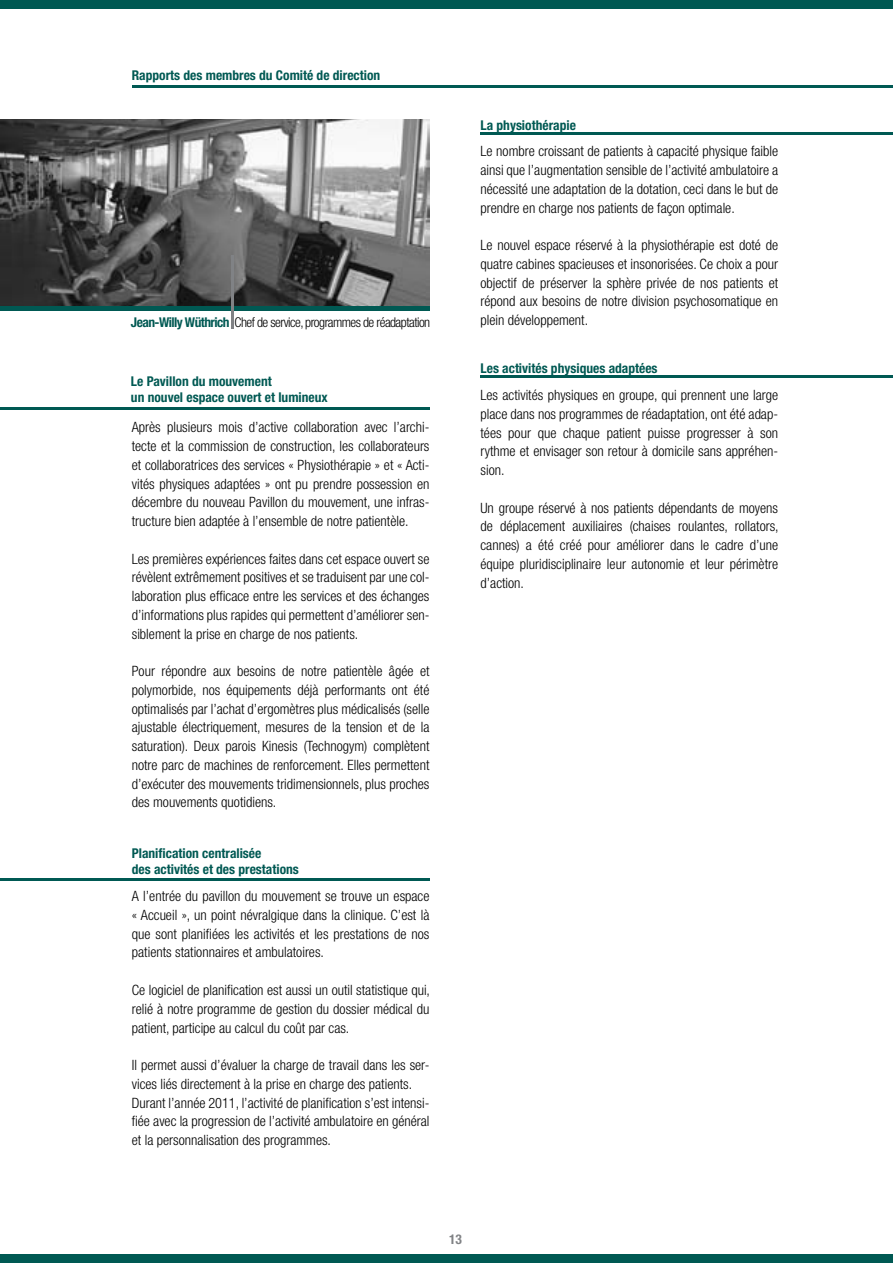
<style>
.page{position:relative;width:893px;height:1263px;background:#fff}
.page>*{position:absolute;margin:0;border:0;box-sizing:border-box;transform-origin:0 0}
.t1{font:300 condensed 14.25px/18.8px "Helvetica Neue LT";color:#000;text-align:justify}
.t2{font:700 condensed 13.5px/16.5px "Helvetica Neue LT";color:#005953}
.t3{font:300 condensed 13.5px "Helvetica Neue LT";letter-spacing:-.04em;color:#000}
.t4{font:700 condensed 13.5px "Helvetica Neue LT";color:#808285}
.s1{font-weight:700;color:#005953}
</style>
<div class="page">
<div style="left:0;top:1254px;width:893px;height:9px;background:#005953"></div>
<img style="left:0;top:119px;width:429px;height:187px">
<hr style="left:132px;top:85px;width:761px;height:2px;background:#005953">
<hr style="left:0;top:408px;width:429px;height:2px;background:#005953">
<hr style="left:0;top:306px;width:429px;height:4px;background:#005953">
<hr style="left:231px;top:255px;width:2px;height:73px;background:#808285">
<hr style="left:480px;top:132px;width:413px;height:2px;background:#005953">
<hr style="left:0;top:878px;width:429px;height:2px;background:#005953">
<div style="left:0;top:0;width:893px;height:9px;background:#005953"></div>
<hr style="left:480px;top:375px;width:413px;height:3px;background:#005953">
<p class="t2" style="left:132px;top:67px;width:250px">Rapports des membres du Comité de direction</p>
<p class="t3" style="left:131px;top:315px;width:301px"><span class="s1">Jean-Willy Wüthrich</span> Chef de service, programmes de réadaptation</p>
<p class="t2" style="left:131px;top:372px;width:198px">Le Pavillon du mouvement<br>un nouvel espace ouvert et lumineux</p>
<p class="t1" style="left:132px;top:418px;width:299px">Après plusieurs mois d’active collaboration avec l’archi&shy;tecte et la commission de construction, les collaborateurs et collaboratrices des services « Physiothérapie » et « Acti&shy;vités physiques adaptées » ont pu prendre possession en décembre du nouveau Pavillon du mouvement, une infras&shy;tructure bien adaptée à l’ensemble de notre patientèle.</p>
<p class="t1" style="left:132px;top:549px;width:299px">Les premières expériences faites dans cet espace ouvert se révèlent extrêmement positives et se traduisent par une col&shy;laboration plus efficace entre les services et des échanges d’informations plus rapides qui permettent d’améliorer sen&shy;siblement la prise en charge de nos patients.</p>
<p class="t1" style="left:132px;top:662px;width:299px">Pour répondre aux besoins de notre patientèle âgée et polymorbide, nos équipements déjà performants ont été optimalisés par l’achat d’ergomètres plus médicalisés (selle ajustable électriquement, mesures de la tension et de la saturation). Deux parois Kinesis (Technogym) complètent notre parc de machines de renforcement. Elles permettent d’exécuter des mouvements tridimensionnels, plus proches des mouvements quotidiens.</p>
<p class="t2" style="left:132px;top:844px;width:169px">Planification centralisée<br>des activités et des prestations</p>
<p class="t1" style="left:132px;top:887px;width:299px">A l’entrée du pavillon du mouvement se trouve un espace « Accueil », un point névralgique dans la clinique. C’est là que sont planifiées les activités et les prestations de nos patients stationnaires et ambulatoires.</p>
<p class="t1" style="left:132px;top:980px;width:300px">Ce logiciel de planification est aussi un outil statistique qui, relié à notre programme de gestion du dossier médical du patient, participe au calcul du coût par cas.</p>
<p class="t1" style="left:132px;top:1055px;width:299px;text-align:left">Il permet aussi d’évaluer la charge de travail dans les ser&shy;vices liés directement à la prise en charge des patients.<br>Durant l’année 2011, l’activité de planification s’est intensi&shy;fiée avec la progression de l’activité ambulatoire en général et la personnalisation des programmes.</p>
<p class="t2" style="left:480px;top:116px;width:97px">La physiothérapie</p>
<p class="t1" style="left:480px;top:142px;width:299px">Le nombre croissant de patients à capacité physique faible ainsi que l’augmentation sensible de l’activité ambulatoire a nécessité une adaptation de la dotation, ceci dans le but de prendre en charge nos patients de façon optimale.</p>
<p class="t1" style="left:480px;top:236px;width:299px">Le nouvel espace réservé à la physiothérapie est doté de quatre cabines spacieuses et insonorisées. Ce choix a pour objectif de préserver la sphère privée de nos patients et répond aux besoins de notre division psychosomatique en plein développement.</p>
<p class="t2" style="left:480px;top:360px;width:179px">Les activités physiques adaptées</p>
<p class="t1" style="left:480px;top:386px;width:299px">Les activités physiques en groupe, qui prennent une large place dans nos programmes de réadaptation, ont été adap&shy;tées pour que chaque patient puisse progresser à son rythme et envisager son retour à domicile sans appréhen&shy;sion.</p>
<p class="t1" style="left:480px;top:498px;width:300px">Un groupe réservé à nos patients dépendants de moyens de déplacement auxiliaires (chaises roulantes, rollators, cannes) a été créé pour améliorer dans le cadre d’une équipe pluridisciplinaire leur autonomie et leur périmètre d’action.</p>
<p class="t4" style="left:449px;top:1231px;width:14px">13</p>
</div>
